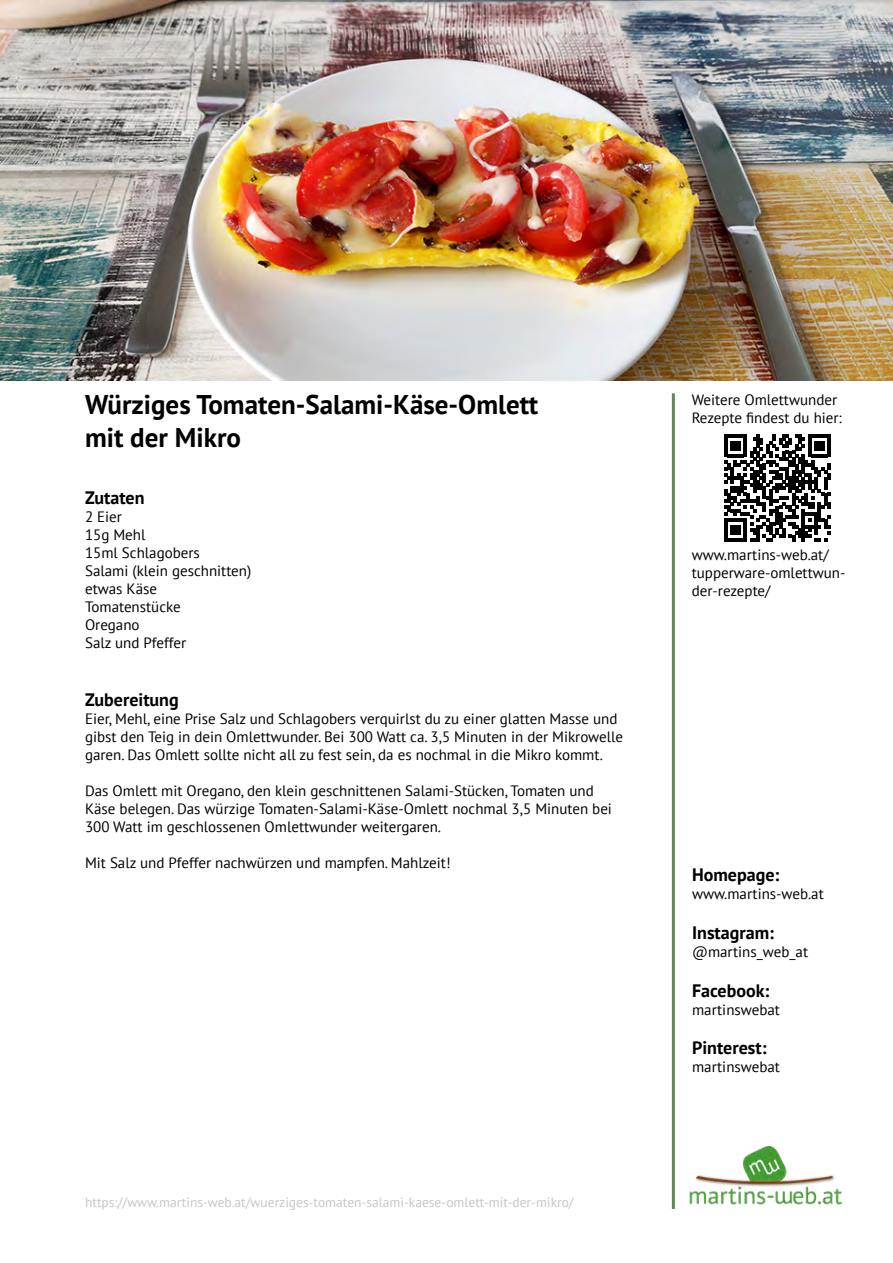
<style>
.page{position:relative;width:893px;height:1263px;background:#fff}
.page>*{position:absolute;margin:0;border:0;box-sizing:border-box;transform-origin:0 0}
.t1{font:700 27px/32.4px "PT Sans";color:#000}
.t2{font:700 18px "PT Sans";color:#000}
.t3{font:15px/18px "PT Sans";color:#000}
.t4{font:13.5px "PT Sans";color:#c6c6c6}
</style>
<div class="page">
<img style="left:689px;top:1146px;width:152px;height:59px">
<hr style="left:672px;top:393px;width:3px;height:816px;background:#5f8a56">
<svg style="left:724px;top:435px;width:107px;height:106px"></svg>
<img style="left:0;top:0;width:893px;height:380px">
<h1 class="t1" style="left:85px;top:388px;width:455px">Würziges Tomaten-Salami-Käse-Omlett mit der Mikro</h1>
<p class="t2" style="left:85px;top:486px;width:61px">Zutaten</p>
<p class="t3" style="left:85px;top:507px;width:168px">2 Eier<br>15g Mehl<br>15ml Schlagobers<br>Salami (klein geschnitten) etwas Käse<br>Tomatenstücke<br>Oregano<br>Salz und Pfeffer</p>
<p class="t2" style="left:85px;top:688px;width:95px">Zubereitung</p>
<p class="t3" style="left:85px;top:709px;width:540px">Eier, Mehl, eine Prise Salz und Schlagobers verquirlst du zu einer glatten Masse und gibst den Teig in dein Omlettwunder. Bei 300 Watt ca. 3,5 Minuten in der Mikrowelle garen. Das Omlett sollte nicht all zu fest sein, da es nochmal in die Mikro kommt.</p>
<p class="t3" style="left:85px;top:781px;width:528px">Das Omlett mit Oregano, den klein geschnittenen Salami-Stücken, Tomaten und<br>Käse belegen. Das würzige Tomaten-Salami-Käse-Omlett nochmal 3,5 Minuten bei<br>300 Watt im geschlossenen Omlettwunder weitergaren.</p>
<p class="t3" style="left:85px;top:853px;width:367px">Mit Salz und Pfeffer nachwürzen und mampfen. Mahlzeit!</p>
<p class="t4" style="left:85px;top:1194px;width:490px">https://www.martins-web.at/wuerziges-tomaten-salami-kaese-omlett-mit-der-mikro/</p>
<p class="t3" style="left:692px;top:390px;width:152px">Weitere Omlettwunder<br>Rezepte findest du hier:</p>
<p class="t3" style="left:692px;top:545px;width:155px">www.martins-web.at/ tupperware-omlettwun&shy;der-rezepte/</p>
<p class="t2" style="left:692px;top:863px;width:89px">Homepage:</p>
<p class="t3" style="left:692px;top:885px;width:133px">www.martins-web.at</p>
<p class="t2" style="left:692px;top:921px;width:83px">Instagram:</p>
<p class="t3" style="left:692px;top:942px;width:118px">@martins_web_at</p>
<p class="t2" style="left:692px;top:978px;width:79px">Facebook:</p>
<p class="t3" style="left:692px;top:1000px;width:89px">martinswebat</p>
<p class="t2" style="left:692px;top:1036px;width:76px">Pinterest:</p>
<p class="t3" style="left:692px;top:1057px;width:89px">martinswebat</p>
</div>
